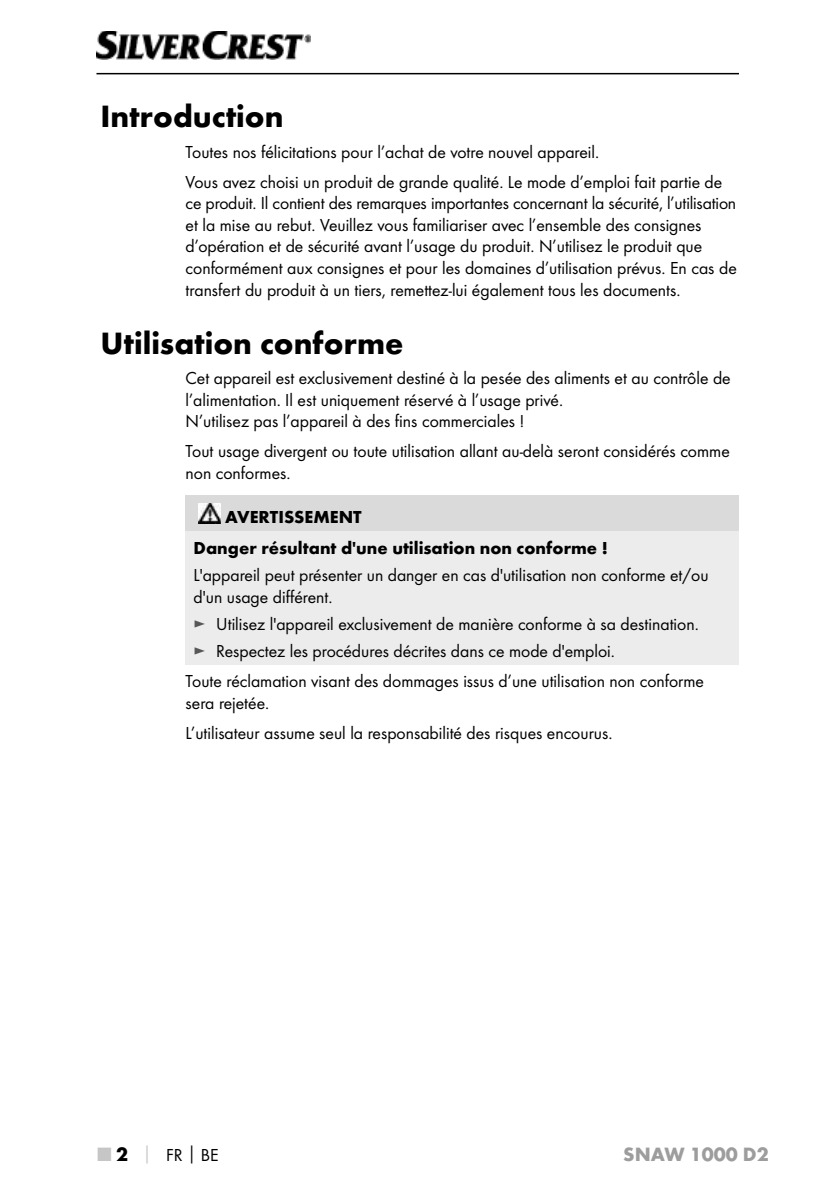
<style>
.page{position:relative;width:840px;height:1191px;background:#fff}
.page>*{position:absolute;margin:0;border:0;box-sizing:border-box;transform-origin:0 0}
.t1{font:700 32px "Futura";color:#000}
.t2{font:700 20px "Futura";color:#9d9d9d}
.t3{font:18px/21.6px "Futura Boo";color:#000}
.t4{font:700 18px/30.2px "Futura";color:#000}
.s1{color:#575757}
.s2{font-family:"Futura";font-weight:700;font-size:20px;color:#c6c6c6}
.s3{font-family:"Futura";font-weight:700;font-size:20px}
.s4{font-family:"Futura";font-weight:700;color:#c6c6c6}
.s5{font-family:"Futura";font-weight:700}
</style>
<div class="page">
<hr style="left:96px;top:73px;width:642px;height:1px;background:#000">
<img style="left:96px;top:32px;width:214px;height:28px">
<div style="left:185px;top:495px;width:553px;height:36px;background:#dadada"></div>
<div style="left:185px;top:531px;width:553px;height:134px;background:#ececec"></div>
<img style="left:198px;top:503px;width:23px;height:20px">
<h1 class="t1" style="left:100px;top:97px;width:184px">Introduction</h1>
<p class="t3" style="left:185px;top:136px;width:538px;line-height:30px">Toutes nos félicitations pour l’achat de votre nouvel appareil.<br>Vous avez choisi un produit de grande qualité. Le mode d’emploi fait partie de</p>
<p class="t3" style="left:185px;top:192px;width:552px">ce produit. Il contient des remarques importantes concernant la sécurité, l’utilisation et la mise au rebut. Veuillez vous familiariser avec l’ensemble des consignes d’opération et de sécurité avant l’usage du produit. N’utilisez le produit que conformément aux consignes et pour les domaines d’utilisation prévus. En cas de transfert du produit à un tiers, remettez-lui également tous les documents.</p>
<h1 class="t1" style="left:100px;top:323px;width:304px">Utilisation conforme</h1>
<p class="t3" style="left:185px;top:367px;width:546px">Cet appareil est exclusivement destiné à la pesée des aliments et au contrôle de l’alimentation. Il est uniquement réservé à l’usage privé.<br>N’utilisez pas l’appareil à des fins commerciales !</p>
<p class="t3" style="left:185px;top:440px;width:545px">Tout usage divergent ou toute utilisation allant au-delà seront considérés comme non conformes.</p>
<p class="t4" style="left:193px;top:502px;width:415px;text-indent:32px">AVERTISSEMENT<br>Danger résultant d'une utilisation non conforme !</p>
<p class="t3" style="left:193px;top:564px;width:516px">L'appareil peut présenter un danger en cas d'utilisation non conforme et/ou d'un usage différent.</p>
<p class="t3" style="left:193px;top:610px;width:504px;line-height:27.2px"><span class="s1">►</span> Utilisez l'appareil exclusivement de manière conforme à sa destination. <span class="s1">►</span> Respectez les procédures décrites dans ce mode d'emploi.</p>
<p class="t3" style="left:185px;top:670px;width:519px">Toute réclamation visant des dommages issus d’une utilisation non conforme sera rejetée.</p>
<p class="t3" style="left:185px;top:722px;width:426px">L’utilisateur assume seul la responsabilité des risques encourus.</p>
<p class="t3" style="left:98px;top:1144px;width:122px"><span class="s2">■</span> <span class="s3">2</span> <span class="s4">│</span> FR<span class="s5">│</span>BE</p>
<p class="t2" style="left:623px;top:1141px;width:147px">SNAW 1000 D2</p>
</div>
